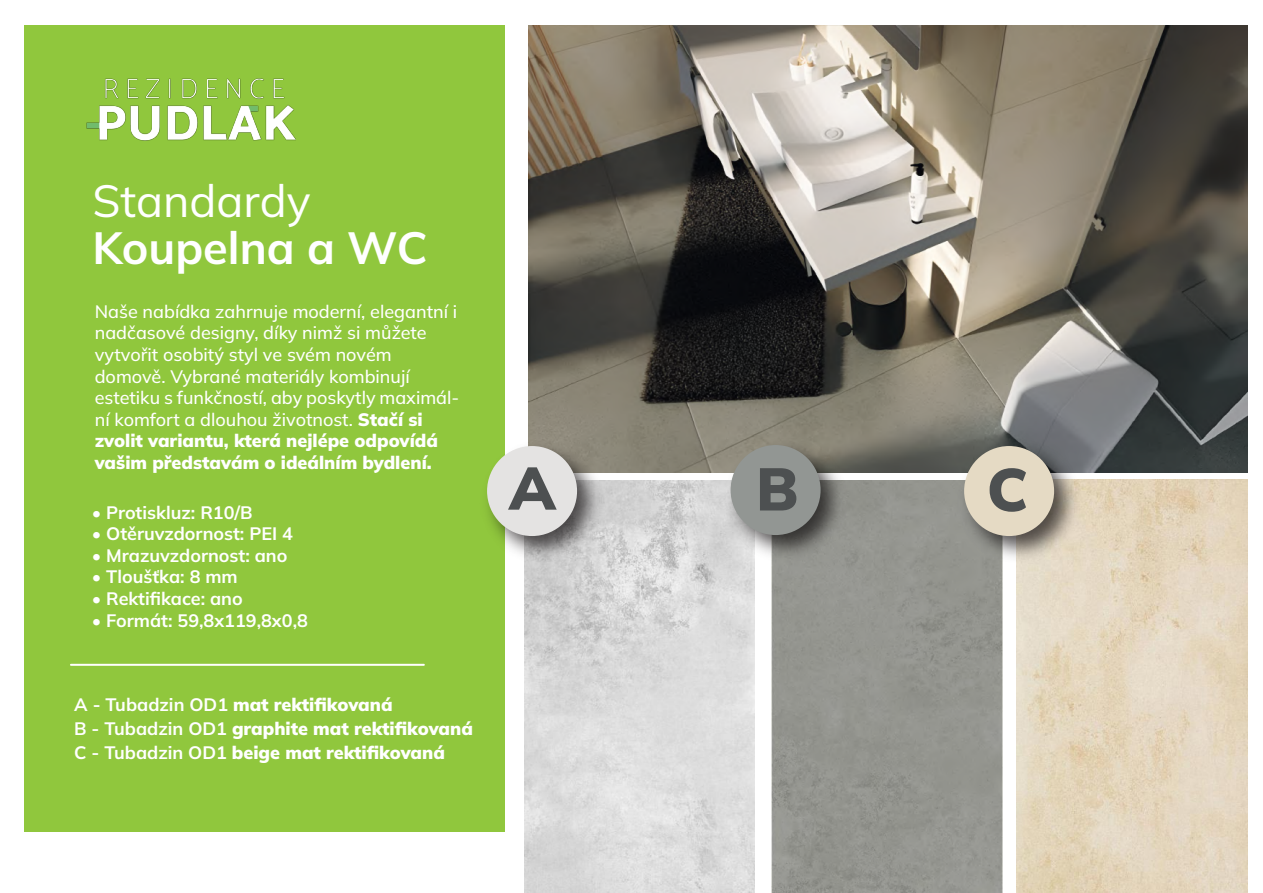
<style>
.page{position:relative;width:1263px;height:893px;background:#fff}
.page>*{position:absolute;margin:0;border:0;box-sizing:border-box;transform-origin:0 0}
.t1{font:900 60px "Mulish";color:#4d5051}
.t2{font:700 45px "Mulish";color:#fff}
.t3{font:45px "Mulish";color:#fff}
.t4{font:500 18px/21.6px "Mulish";color:#fff}
.t5{font:700 18px "Mulish";color:#fff}
.t6{font:900 18px/24px "Mulish";color:#fff}
.s1{font-weight:900}
.s2{font-weight:700}
</style>
<div class="page">
<div style="left:24px;top:26px;width:480px;height:806px;background:#90c73d"></div>
<img style="left:528px;top:26px;width:719px;height:446px">
<img style="left:524px;top:480px;width:231px;height:413px">
<div style="left:772px;top:480px;width:230px;height:413px;background:#94958f"></div>
<img style="left:1016px;top:479px;width:231px;height:414px">
<img style="left:487px;top:434px;width:123px;height:135px">
<div style="left:487px;top:446px;width:90px;height:90px;background:#e4e3e2;border-radius:50%"></div>
<img style="left:718px;top:433px;width:136px;height:135px">
<div style="left:730px;top:445px;width:90px;height:90px;background:#929693;border-radius:50%"></div>
<img style="left:952px;top:434px;width:135px;height:135px">
<div style="left:964px;top:446px;width:90px;height:90px;background:#e5dac4;border-radius:50%"></div>
<hr style="left:70px;top:664px;width:355px;height:2px;background:#fff">
<img style="left:86px;top:78px;width:210px;height:63px">
<h2 class="t3" style="left:92px;top:171px;width:220px">Standardy</h2>
<h2 class="t2" style="left:92px;top:217px;width:337px">Koupelna a WC</h2>
<p class="t4" style="left:95px;top:300px;width:366px">Naše nabídka zahrnuje moderní, elegantní i nadčasové designy, díky nimž si můžete vytvořit osobitý styl ve svém novém domově. Vybrané materiály kombinují estetiku s funkčností, aby poskytly maximál&shy;ní komfort a dlouhou životnost. <span class="s1">Stačí si zvolit variantu, která nejlépe odpovídá vašim představám o ideálním bydlení.</span></p>
<p class="t5" style="left:92px;top:500px;width:162px">• Protiskluz: R10/B</p>
<p class="t5" style="left:92px;top:522px;width:203px">• Otěruvzdornost: PEI 4</p>
<p class="t5" style="left:92px;top:543px;width:197px">• Mrazuvzdornost: ano</p>
<p class="t5" style="left:92px;top:565px;width:147px">• Tloušťka: 8 mm</p>
<p class="t5" style="left:92px;top:586px;width:153px">• Rektifikace: ano</p>
<p class="t5" style="left:92px;top:608px;width:218px">• Formát: 59,8x119,8x0,8</p>
<p class="t6" style="left:74px;top:692px;width:400px"><span class="s2">A - Tubadzin OD1</span> mat rektifikovaná<br><span class="s2">B - Tubadzin OD1</span> graphite mat rektifikovaná<br><span class="s2">C - Tubadzin OD1</span> beige mat rektifikovaná</p>
<h1 class="t1" style="left:509px;top:447px;width:48px">A</h1>
<h1 class="t1" style="left:756px;top:448px;width:44px">B</h1>
<h1 class="t1" style="left:987px;top:449px;width:43px">C</h1>
</div>
